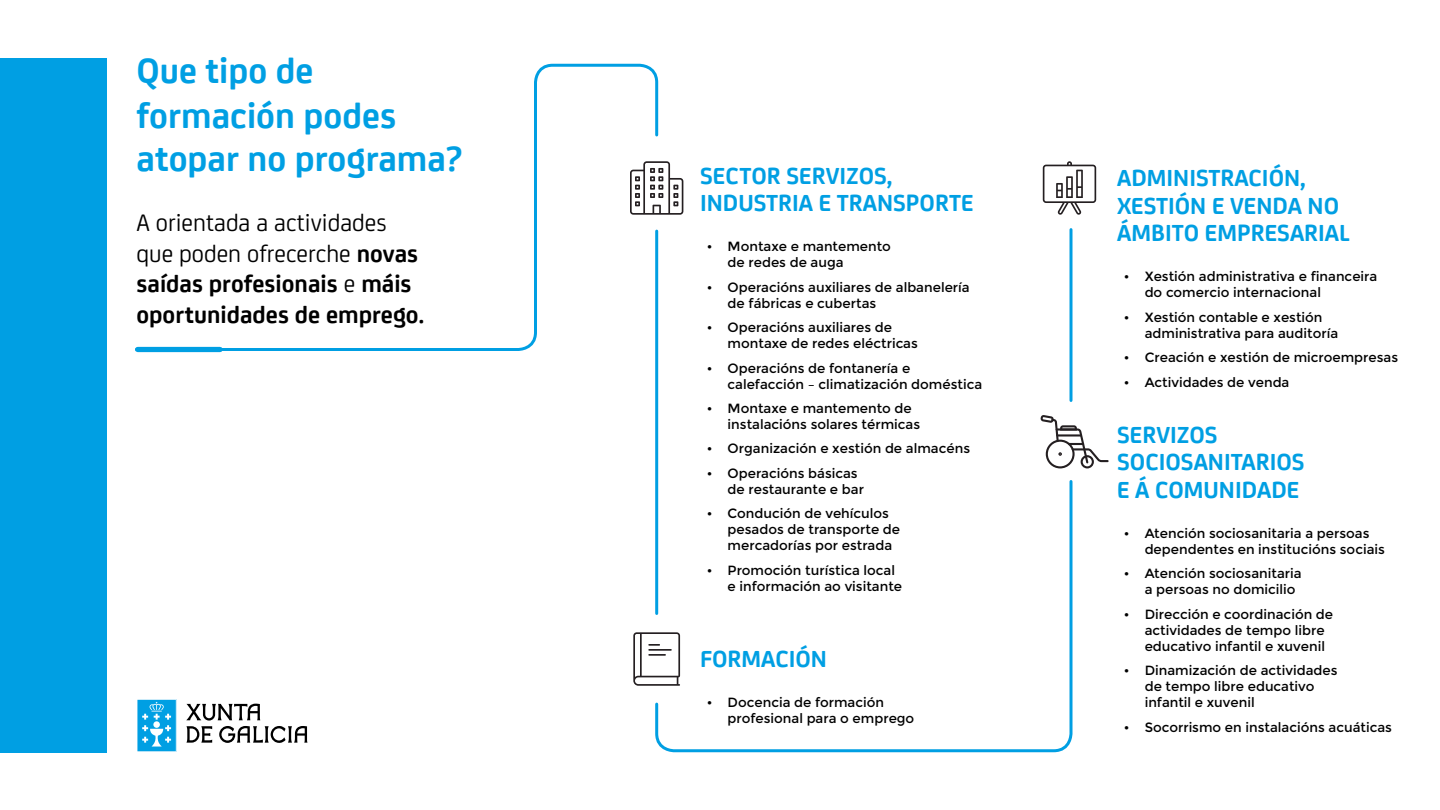
<style>
.page{position:relative;width:1440px;height:810px;background:#fff}
.page>*{position:absolute;margin:0;border:0;box-sizing:border-box;transform-origin:0 0}
.t1{font:700 37.8px/43.9px "FS Joey";color:#009fe3}
.t2{font:700 25.5px/30.6px "FS Joey";color:#000}
.t3{font:700 25.05px/27.4px "FS Joey";color:#009fe3}
.t4{font:13.35px/16px "Montserrat";color:#000}
.s1{font-weight:400}
</style>
<div class="page">
<div style="left:0;top:58px;width:106px;height:694px;background:#009fe3"></div>
<svg style="left:1043px;top:161px;width:53px;height:54px"></svg>
<svg style="left:1040px;top:415px;width:69px;height:53px"></svg>
<svg style="left:660px;top:161px;width:23px;height:54px"></svg>
<svg style="left:633px;top:632px;width:21px;height:54px"></svg>
<svg style="left:135px;top:63px;width:525px;height:289px"></svg>
<svg style="left:654px;top:478px;width:419px;height:275px"></svg>
<hr style="left:655px;top:231px;width:3px;height:382px;background:#009fe3">
<hr style="left:1070px;top:230px;width:2px;height:170px;background:#009fe3">
<svg style="left:137px;top:699px;width:40px;height:53px;background:#37b3e8"></svg>
<svg style="left:186px;top:704px;width:122px;height:39px"></svg>
<div style="left:138px;top:347px;width:82px;height:5px;background:#009fe3"></div>
<h1 class="t1" style="left:136px;top:46px;width:328px">Que tipo de formación podes atopar no programa?</h1>
<h2 class="t2" style="left:136px;top:206px;width:289px"><span class="s1">A orientada a actividades que poden ofrecerche</span> novas saídas profesionais <span class="s1">e</span> máis oportunidades de emprego.</h2>
<h3 class="t3" style="left:700px;top:160px;width:275px">SECTOR SERVIZOS,<br>INDUSTRIA E TRANSPORTE</h3>
<p class="t4" style="left:728px;top:239px;width:165px;text-indent:-21px">• Montaxe e mantemento de redes de auga</p>
<p class="t4" style="left:728px;top:279px;width:244px;text-indent:-21px">• Operacións auxiliares de albanelería de fábricas e cubertas</p>
<p class="t4" style="left:728px;top:320px;width:192px;text-indent:-21px">• Operacións auxiliares de montaxe de redes eléctricas</p>
<p class="t4" style="left:728px;top:360px;width:256px;text-indent:-21px">• Operacións de fontanería e calefacción – climatización doméstica</p>
<p class="t4" style="left:728px;top:400px;width:194px;text-indent:-21px">• Montaxe e mantemento de instalacións solares térmicas</p>
<p class="t4" style="left:707px;top:441px;width:265px">• Organización e xestión de almacéns</p>
<p class="t4" style="left:728px;top:465px;width:138px;text-indent:-21px">• Operacións básicas de restaurante e bar</p>
<p class="t4" style="left:728px;top:506px;width:174px;text-indent:-21px">• Condución de vehículos pesados de transporte de mercadorías por estrada</p>
<p class="t4" style="left:728px;top:562px;width:176px;text-indent:-21px">• Promoción turística local e información ao visitante</p>
<h3 class="t3" style="left:700px;top:643px;width:128px">FORMACIÓN</h3>
<p class="t4" style="left:728px;top:695px;width:188px;text-indent:-21px">• Docencia de formación profesional para o emprego</p>
<h3 class="t3" style="left:1117px;top:163px;width:234px">ADMINISTRACIÓN,<br>XESTIÓN E VENDA NO<br>ÁMBITO EMPRESARIAL</h3>
<p class="t4" style="left:1145px;top:269px;width:234px;text-indent:-21px">• Xestión administrativa e financeira do comercio internacional</p>
<p class="t4" style="left:1145px;top:309px;width:195px;text-indent:-21px">• Xestión contable e xestión administrativa para auditoría</p>
<p class="t4" style="left:1124px;top:350px;width:276px">• Creación e xestión de microempresas</p>
<p class="t4" style="left:1124px;top:374px;width:167px">• Actividades de venda</p>
<h3 class="t3" style="left:1117px;top:419px;width:189px">SERVIZOS<br>SOCIOSANITARIOS<br>E Á COMUNIDADE</h3>
<p class="t4" style="left:1145px;top:525px;width:242px;text-indent:-21px">• Atención sociosanitaria a persoas dependentes en institucións sociais</p>
<p class="t4" style="left:1145px;top:566px;width:159px;text-indent:-21px">• Atención sociosanitaria a persoas no domicilio</p>
<p class="t4" style="left:1145px;top:606px;width:190px;text-indent:-21px">• Dirección e coordinación de actividades de tempo libre educativo infantil e xuvenil</p>
<p class="t4" style="left:1145px;top:663px;width:194px;text-indent:-21px">• Dinamización de actividades de tempo libre educativo infantil e xuvenil</p>
<p class="t4" style="left:1124px;top:719px;width:270px">• Socorrismo en instalacións acuáticas</p>
</div>
